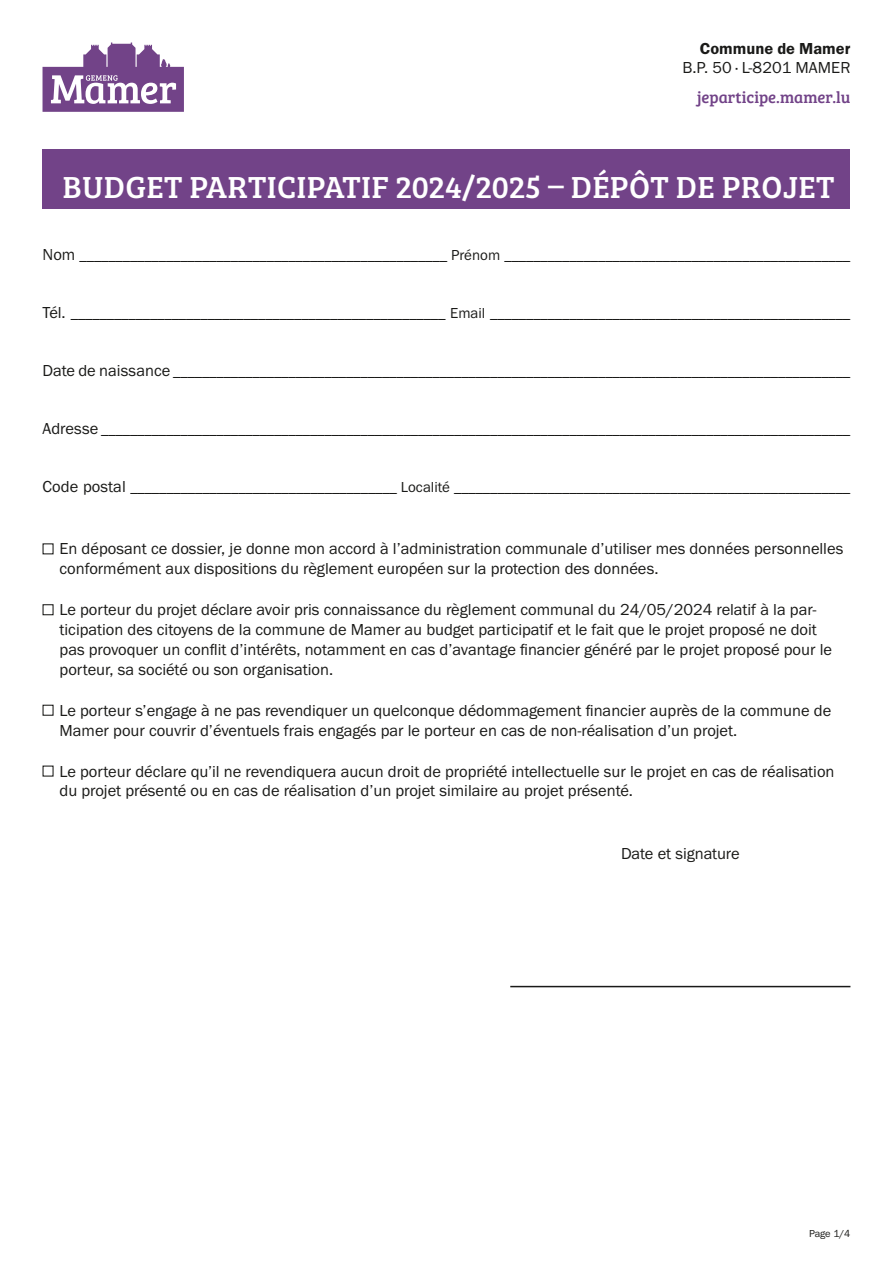
<style>
.page{position:relative;width:893px;height:1263px;background:#fff}
.page>*{position:absolute;margin:0;border:0;box-sizing:border-box;transform-origin:0 0}
.t1{font:31.5px "Bree Serif";letter-spacing:.01em;color:#fff}
.t2{font:16.5px/19.8px "Franklin Gothic URW Boo";color:#1a1a18}
.t3{font:16.5px "Bree Serif";color:#724388}
.t4{font:16.5px "Franklin Gothic URW Dem";color:#1a1a18}
.t5{font:15px "Franklin Gothic URW Boo";color:#1a1a18}
.t6{font:10.5px "Franklin Gothic URW Boo";color:#1a1a18}
.s1{font-style:inherit}
.s2{font-size:16.5px}
</style>
<div class="page">
<svg style="left:43px;top:43px;width:141px;height:69px"></svg>
<div style="left:43px;top:149px;width:807px;height:59px;background:#724388"></div>
<div style="left:43px;top:604px;width:11px;height:11px;border:1px solid #1a1a18"></div>
<div style="left:43px;top:705px;width:11px;height:11px;border:1px solid #1a1a18"></div>
<hr style="left:510px;top:986px;width:340px;height:1px;background:#1a1a18">
<p class="t4" style="left:700px;top:38px;width:152px">Commune de Mamer</p>
<p class="t2" style="left:682px;top:58px;width:170px">B.P. 50 · L-8201 MAMER</p>
<p class="t3" style="left:697px;top:85px;width:155px">jeparticipe.mamer.lu</p>
<h1 class="t1" style="left:63px;top:164px;width:773px">BUDGET PARTICIPATIF 2024/202<span class="s1">5</span> – DÉPÔT DE PROJET</h1>
<p class="t5" style="left:43px;top:245px;width:809px"><span class="s2">Nom</span> ___________________________________________________ Prénom ________________________________________________</p>
<p class="t5" style="left:43px;top:304px;width:809px"><span class="s2">Tél.</span> ____________________________________________________ Email __________________________________________________</p>
<p class="t5" style="left:43px;top:362px;width:809px"><span class="s2">Date de naissance</span> ______________________________________________________________________________________________</p>
<p class="t5" style="left:43px;top:420px;width:809px"><span class="s2">Adresse</span> ________________________________________________________________________________________________________</p>
<p class="t5" style="left:43px;top:478px;width:809px"><span class="s2">Code postal</span> _____________________________________ Localité _______________________________________________________</p>
<p class="t2" style="left:60px;top:539px;width:785px">En déposant ce dossier, je donne mon accord à l’administration communale d’utiliser mes données personnelles conformément aux dispositions du règlement européen sur la protection des données.</p>
<p class="t2" style="left:60px;top:599px;width:774px">Le porteur du projet déclare avoir pris connaissance du règlement communal du 24/05/2024 relatif à la par&shy;ticipation des citoyens de la commune de Mamer au budget participatif et le fait que le projet proposé ne doit pas provoquer un conflit d’intérêts, notamment en cas d’avantage financier généré par le projet proposé pour le porteur, sa société ou son organisation.</p>
<p class="t2" style="left:60px;top:700px;width:773px">Le porteur s’engage à ne pas revendiquer un quelconque dédommagement financier auprès de la commune de<br>Mamer pour couvrir d’éventuels frais engagés par le porteur en cas de non-réalisation d’un projet.</p>
<p class="t2" style="left:60px;top:761px;width:776px">Le porteur déclare qu’il ne revendiquera aucun droit de propriété intellectuelle sur le projet en cas de réalisation du projet présenté ou en cas de réalisation d’un projet similaire au projet présenté.</p>
<p class="t2" style="left:621px;top:843px;width:120px">Date et signature</p>
<p class="t6" style="left:809px;top:1227px;width:43px">Page 1/4</p>
</div>
